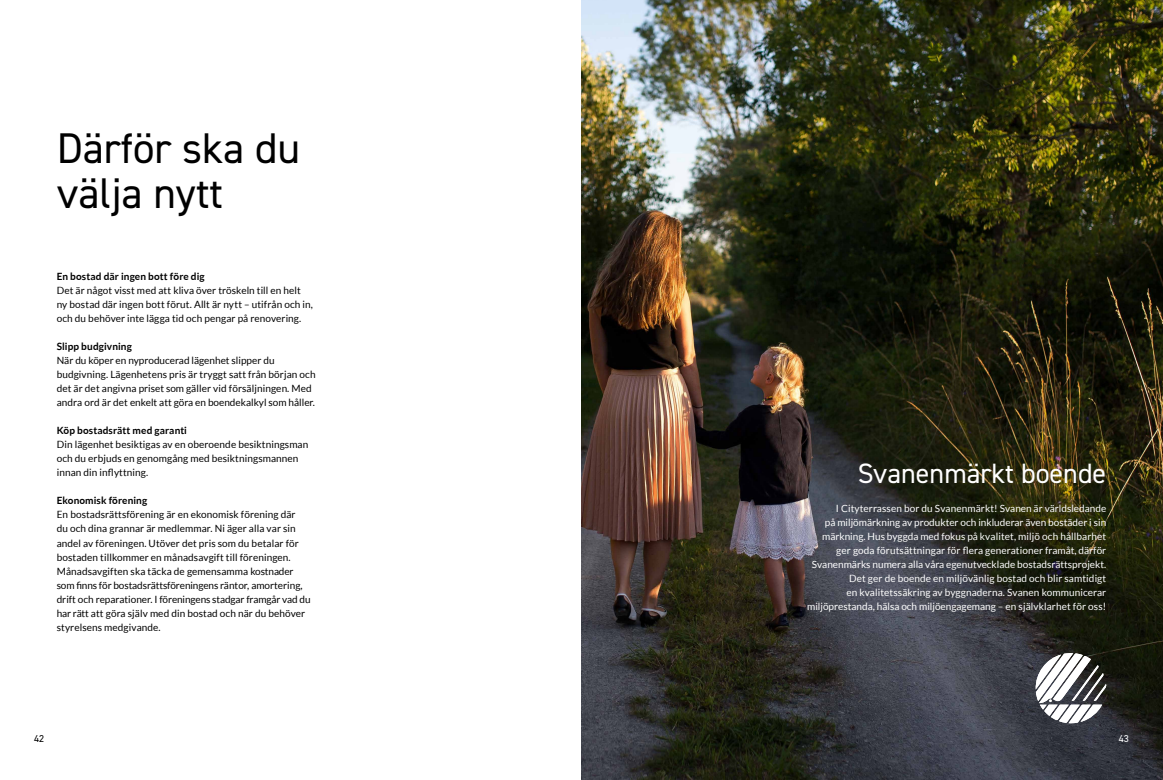
<style>
.page{position:relative;width:1163px;height:780px;background:#fff}
.page>*{position:absolute;margin:0;border:0;box-sizing:border-box;transform-origin:0 0}
.t1{font:43px/45px "DIN2014";color:#000}
.t2{font:28px "DIN2014";color:#fff}
.t3{font:10px/14px "Lato";letter-spacing:.01em;color:#000}
.t4{font:10px/14px "Lato";color:#fff;text-align:right}
.t5{font:700 10px "Lato";letter-spacing:.01em;color:#000}
.t6{font:10px "DIN2014";color:#000}
.t7{font:10px "DIN2014";color:#fff}
</style>
<div class="page">
<img style="left:581px;top:0;width:581px;height:780px">
<svg style="left:1034px;top:652px;width:72px;height:71px"></svg>
<h1 class="t1" style="left:57px;top:125px;width:245px">Därför ska du välja nytt</h1>
<p class="t5" style="left:57px;top:271px;width:149px">En bostad där ingen bott före dig</p>
<p class="t3" style="left:57px;top:283px;width:258px">Det är något visst med att kliva över tröskeln till en helt ny bostad där ingen bott förut. Allt är nytt – utifrån och in, och du behöver inte lägga tid och pengar på renovering.</p>
<p class="t5" style="left:57px;top:341px;width:77px">Slipp budgivning</p>
<p class="t3" style="left:57px;top:353px;width:260px">När du köper en nyproducerad lägenhet slipper du budgivning. Lägenhetens pris är tryggt satt från början och det är det angivna priset som gäller vid försäljningen. Med andra ord är det enkelt att göra en boendekalkyl som håller.</p>
<p class="t5" style="left:57px;top:425px;width:132px">Köp bostadsrätt med garanti</p>
<p class="t3" style="left:57px;top:437px;width:253px">Din lägenhet besiktigas av en oberoende besiktningsman och du erbjuds en genomgång med besiktningsmannen innan din inflyttning.</p>
<p class="t5" style="left:57px;top:495px;width:92px">Ekonomisk förening</p>
<p class="t3" style="left:57px;top:507px;width:255px">En bostadsrättsförening är en ekonomisk förening där<br>du och dina grannar är medlemmar. Ni äger alla var sin andel av föreningen. Utöver det pris som du betalar för bostaden tillkommer en månadsavgift till föreningen.<br>Månadsavgiften ska täcka de gemensamma kostnader som finns för bostadsrättsföreningens räntor, amortering, drift och reparationer. I föreningens stadgar framgår vad du har rätt att göra själv med din bostad och när du behöver styrelsens medgivande.</p>
<p class="t6" style="left:34px;top:732px;width:11px">42</p>
<h2 class="t2" style="left:857px;top:455px;width:250px">Svanenmärkt boende</h2>
<p class="t4" style="left:807px;top:501px;width:300px">I Cityterrassen bor du Svanenmärkt! Svanen är världsledande<br>på miljömärkning av produkter och inkluderar även bostäder i sin märkning. Hus byggda med fokus på kvalitet, miljö och hållbarhet ger goda förutsättningar för flera generationer framåt, därför Svanenmärks numera alla våra egenutvecklade bostadsrättsprojekt.<br>Det ger de boende en miljövänlig bostad och blir samtidigt<br>en kvalitetssäkring av byggnaderna. Svanen kommunicerar miljöprestanda, hälsa och miljöengagemang – en självklarhet för oss!</p>
<p class="t7" style="left:1118px;top:732px;width:11px">43</p>
</div>
